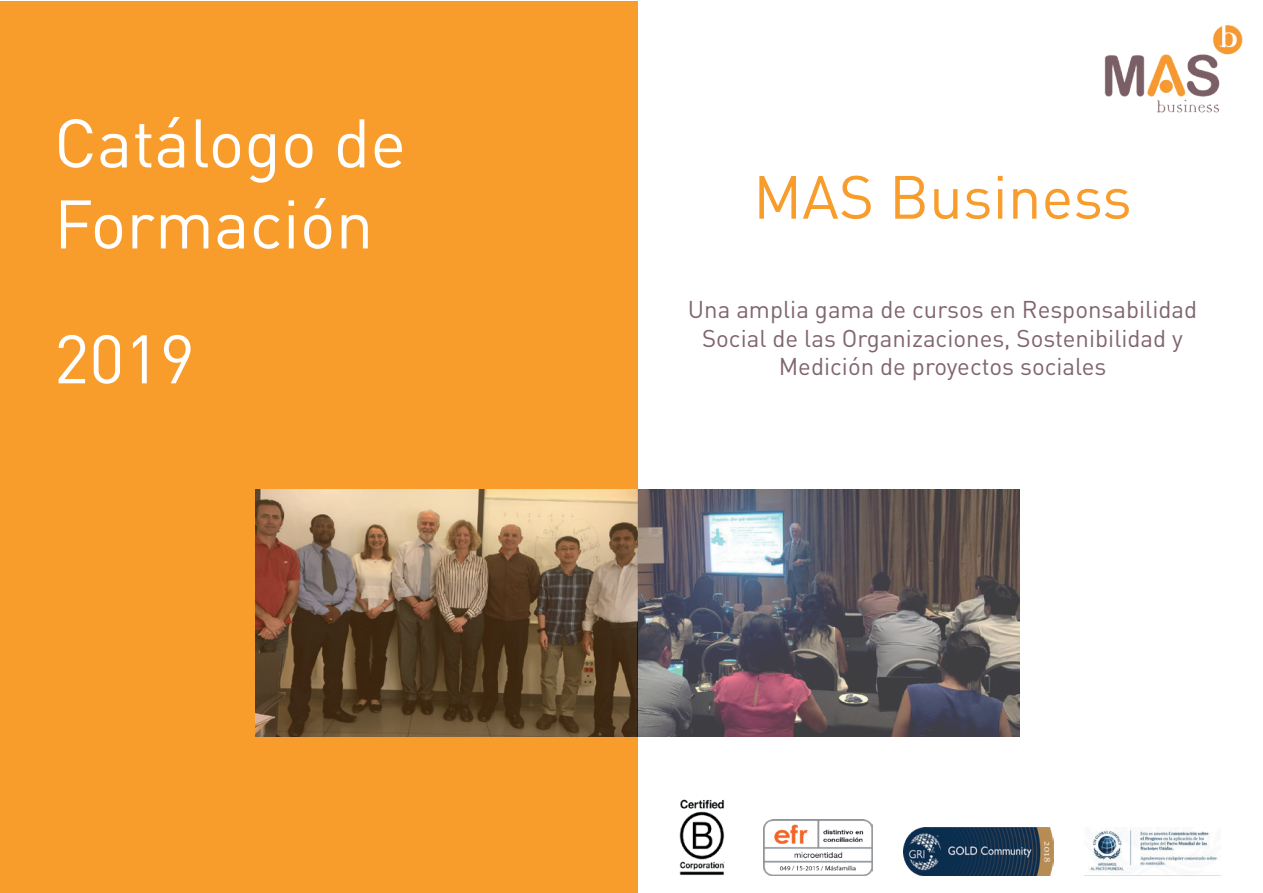
<style>
.page{position:relative;width:1263px;height:893px;background:#fff}
.page>*{position:absolute;margin:0;border:0;box-sizing:border-box;transform-origin:0 0}
.t1{font:67.5px/81px "DIN Pro";color:#fff}
.t2{font:60px "DIN Pro";color:#f89c2c}
.t3{font:24px/28.8px "DIN Pro";color:#80656d;text-align:center}
</style>
<div class="page">
<div style="left:1px;top:1px;width:637px;height:891px;background:#f89c2c"></div>
<img style="left:1104px;top:24px;width:139px;height:89px">
<img style="left:679px;top:799px;width:46px;height:76px">
<img style="left:904px;top:828px;width:149px;height:48px">
<img style="left:763px;top:820px;width:109px;height:56px">
<img style="left:1084px;top:829px;width:136px;height:47px">
<img style="left:255px;top:490px;width:765px;height:246px">
<h1 class="t1" style="left:54px;top:100px;width:354px">Catálogo de<br>Formación</h1>
<h1 class="t1" style="left:54px;top:316px;width:142px">2019</h1>
<h2 class="t2" style="left:753px;top:156px;width:380px">MAS Business</h2>
<p class="t3" style="left:688px;top:294px;width:511px">Una amplia gama de cursos en Responsabilidad<br>Social de las Organizaciones, Sostenibilidad y<br>Medición de proyectos sociales</p>
</div>
